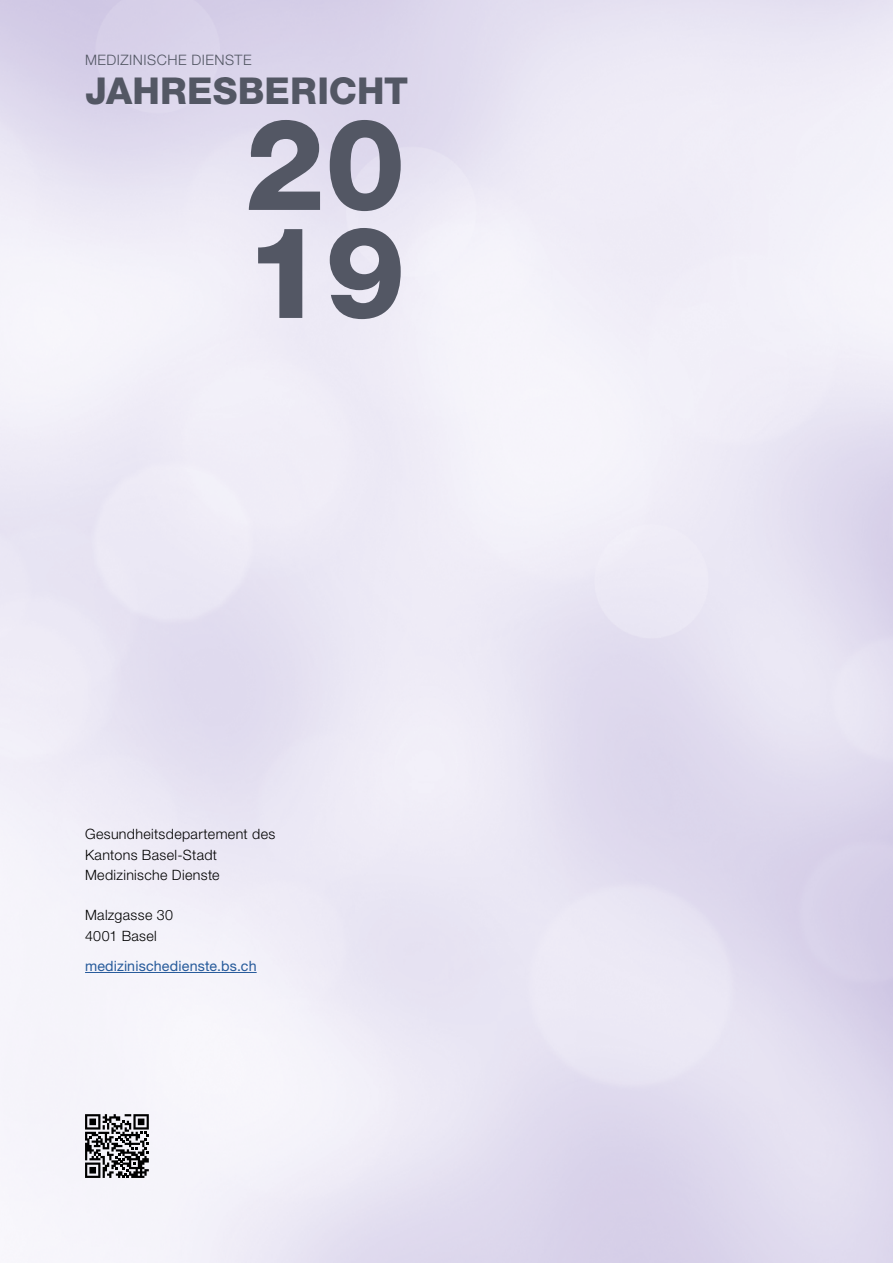
<style>
.page{position:relative;width:893px;height:1263px;background:#fff}
.page>*{position:absolute;margin:0;border:0;box-sizing:border-box;transform-origin:0 0}
.t1{font:800 127.35px/108px "Helvetica Neue LT Std";color:#535764}
.t2{font:800 37.05px "Helvetica Neue LT Std";letter-spacing:.005em;color:#535764}
.t3{font:300 14.4px "Helvetica Neue LT Std";letter-spacing:.035em;color:#535764}
.t4{font:300 14.25px/20.2px "Helvetica Neue LT Std";letter-spacing:.025em;color:#000}
.t5{font:14.25px "Helvetica Neue LT Std";letter-spacing:.01em;color:#275b9b}
</style>
<div class="page">
<hr style="left:85px;top:972px;width:172px;height:1px;background:#275b9b">
<svg style="left:85px;top:1114px;width:64px;height:64px"></svg>
<p class="t3" style="left:85px;top:51px;width:168px">MEDIZINISCHE DIENSTE</p>
<h2 class="t2" style="left:85px;top:69px;width:325px">JAHRESBERICHT</h2>
<h1 class="t1" style="left:245px;top:110px;width:162px">20<br>19</h1>
<p class="t4" style="left:85px;top:824px;width:192px">Gesundheitsdepartement des<br>Kantons Basel-Stadt<br>Medizinische Dienste</p>
<p class="t4" style="left:85px;top:905px;width:89px">Malzgasse 30<br>4001 Basel</p>
<p class="t5" style="left:85px;top:957px;width:173px">medizinischedienste.bs.ch</p>
</div>
